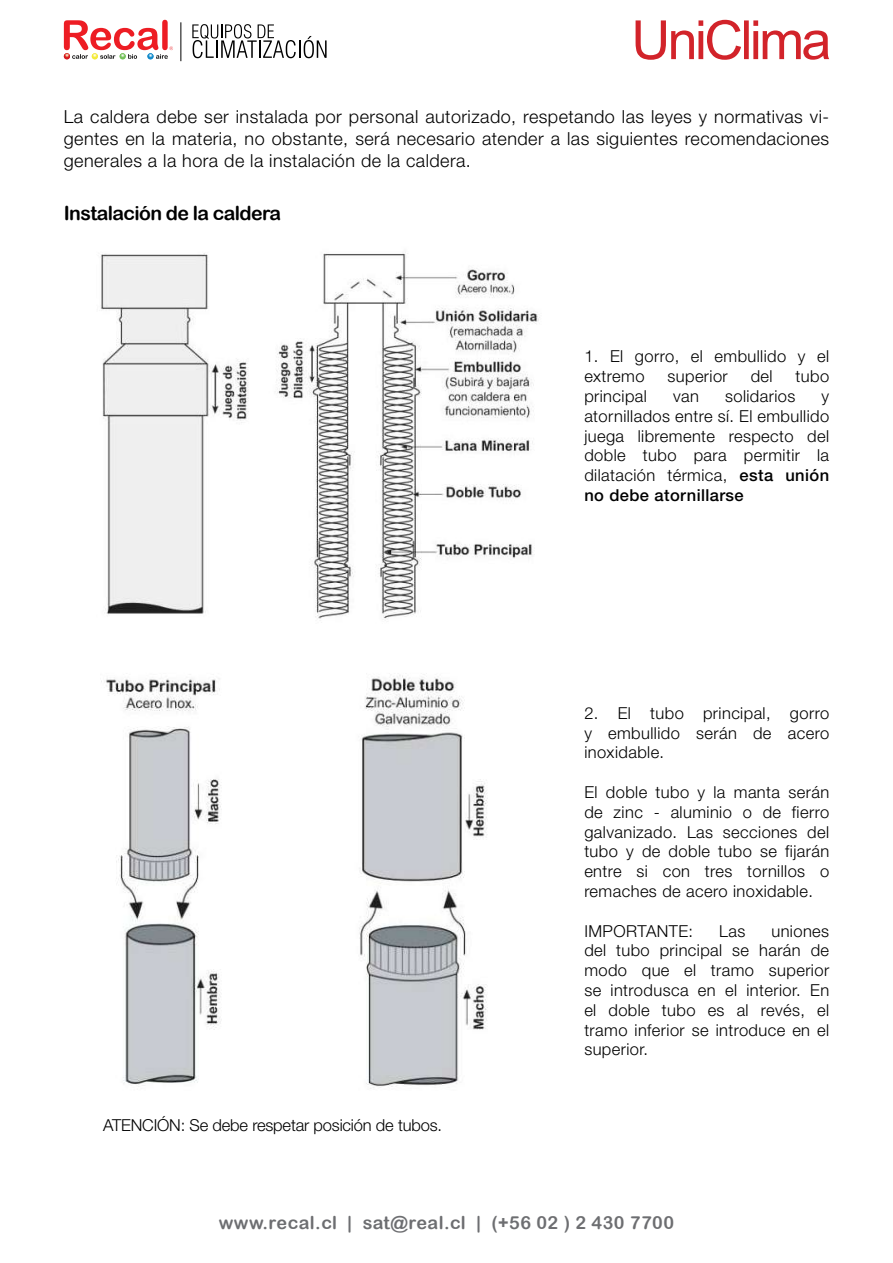
<style>
.page{position:relative;width:893px;height:1263px;background:#fff}
.page>*{position:absolute;margin:0;border:0;box-sizing:border-box;transform-origin:0 0}
.t1{font:19.5px "Arial Rounded MT Bold";letter-spacing:-.03em;color:#000}
.t2{font:300 18px/21.6px "Helvetica Neue LT Std";letter-spacing:.025em;color:#000;text-align:justify}
.t3{font:18px "Arial Rounded MT Bold";letter-spacing:.025em;color:#6d6e71}
.t4{font:300 16.5px/19.8px "Helvetica Neue LT Std";letter-spacing:.025em;color:#000;text-align:justify}
.t5{font:300 16.5px "Helvetica Neue LT Std";letter-spacing:-.01em;color:#000}
.s1{font-weight:500}
</style>
<div class="page">
<svg style="left:636px;top:20px;width:193px;height:40px"></svg>
<svg style="left:64px;top:20px;width:109px;height:40px"></svg>
<svg style="left:192px;top:24px;width:135px;height:34px"></svg>
<hr style="left:180px;top:22px;width:1px;height:39px;background:#000">
<img style="left:101px;top:675px;width:387px;height:414px">
<img style="left:101px;top:252px;width:439px;height:367px">
<p class="t2" style="left:64px;top:106px;width:767px">La caldera debe ser instalada por personal autorizado, respetando las leyes y normativas vi&shy;gentes en la materia, no obstante, será necesario atender a las siguientes recomendaciones generales a la hora de la instalación de la caldera.</p>
<p class="t1" style="left:64px;top:202px;width:219px">Instalación de la caldera</p>
<p class="t4" style="left:584px;top:346px;width:246px">1. El gorro, el embullido y el extremo</p>
<p class="t4" style="left:667px;top:366px;width:62px">superior</p>
<p class="t4" style="left:751px;top:366px;width:23px">del</p>
<p class="t4" style="left:796px;top:366px;width:35px">tubo</p>
<p class="t4" style="left:584px;top:386px;width:64px">principal</p>
<p class="t4" style="left:673px;top:386px;width:27px">van</p>
<p class="t4" style="left:725px;top:386px;width:72px">solidarios</p>
<p class="t4" style="left:584px;top:386px;width:246px;text-indent:237px">y atornillados entre sí. El embullido juega libremente respecto del doble tubo para permitir la dilatación térmica, <span class="s1">esta unión no debe atornillarse</span></p>
<p class="t5" style="left:103px;top:1115px;width:341px">ATENCIÓN: Se debe respetar posición de tubos.</p>
<p class="t4" style="left:584px;top:703px;width:246px">2. El tubo principal, gorro y embullido serán de acero inoxidable.</p>
<p class="t4" style="left:584px;top:782px;width:246px">El doble tubo y la manta serán de zinc - aluminio o de fierro galvanizado. Las secciones del tubo y de doble tubo se fijarán entre si con tres tornillos o remaches de acero inoxidable.</p>
<p class="t4" style="left:584px;top:920px;width:110px">IMPORTANTE:</p>
<p class="t4" style="left:719px;top:920px;width:28px">Las</p>
<p class="t4" style="left:584px;top:920px;width:246px;text-indent:187px">uniones del tubo principal se harán de modo que el tramo superior se introdusca en el interior. En el doble tubo es al revés, el tramo inferior se introduce en el superior.</p>
<p class="t3" style="left:219px;top:1212px;width:457px">www.recal.cl | sat@real.cl | (+56 02 ) 2 430 7700</p>
</div>
